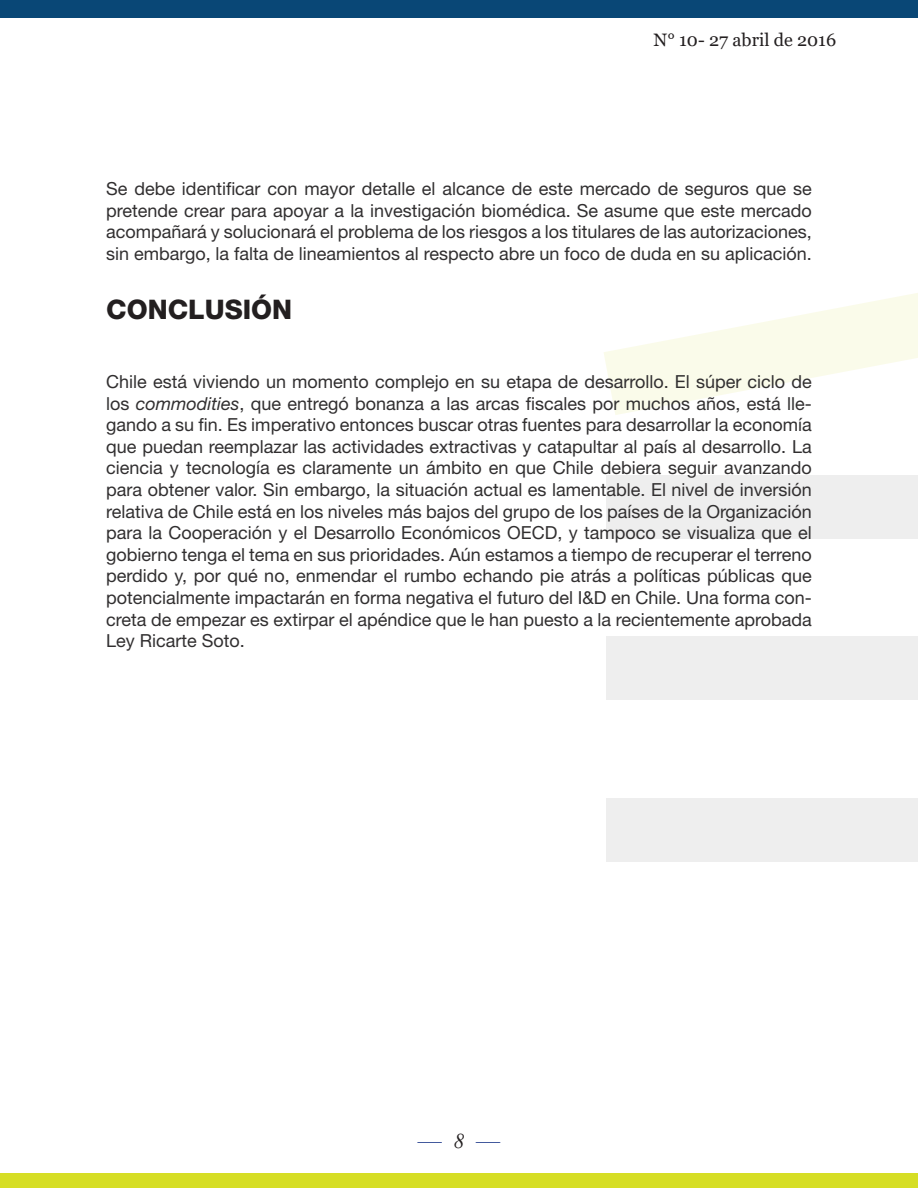
<style>
.page{position:relative;width:918px;height:1188px;background:#fff}
.page>*{position:absolute;margin:0;border:0;box-sizing:border-box;transform-origin:0 0}
.t1{font:800 27px "Helvetica Neue LT Std";color:#231f20}
.t2{font:24px "Times New Roman";color:#253f8e}
.body{font:18px/21.6px "Helvetica Neue";color:#312f30;text-align:justify}
.t3{font:18px "Georgia";color:#231f20}
.s1{font-style:italic}
.s2{font-style:italic;font-size:21px;color:#231f20}
</style>
<div class="page">
<svg style="left:604px;top:293px;width:314px;height:122px"></svg>
<div style="left:606px;top:475px;width:312px;height:63px;background:#eee"></div>
<div style="left:606px;top:798px;width:312px;height:64px;background:#eee"></div>
<div style="left:606px;top:636px;width:312px;height:64px;background:#eee"></div>
<div style="left:0;top:1174px;width:918px;height:14px;background:#d6de25"></div>
<div style="left:0;top:0;width:918px;height:18px;background:#094776"></div>
<p class="t3" style="left:654px;top:29px;width:184px">N° 10- 27 abril de 2016</p>
<p class="body" style="left:106px;top:179px;width:707px">Se debe identificar con mayor detalle el alcance de este mercado de seguros que se pretende crear para apoyar a la investigación biomédica. Se asume que este mercado acompañará y solucionará el problema de los riesgos a los titulares de las autorizaciones, sin embargo, la falta de lineamientos al respecto abre un foco de duda en su aplicación.</p>
<p class="t1" style="left:106px;top:293px;width:188px">CONCLUSIÓN</p>
<p class="body" style="left:106px;top:372px;width:707px">Chile está viviendo un momento complejo en su etapa de desarrollo. El súper ciclo de los <span class="s1">commodities</span>, que entregó bonanza a las arcas fiscales por muchos años, está lle&shy;gando a su fin. Es imperativo entonces buscar otras fuentes para desarrollar la economía que puedan reemplazar las actividades extractivas y catapultar al país al desarrollo. La ciencia y tecnología es claramente un ámbito en que Chile debiera seguir avanzando para obtener valor. Sin embargo, la situación actual es lamentable. El nivel de inversión relativa de Chile está en los niveles más bajos del grupo de los países de la Organización para la Cooperación y el Desarrollo Económicos OECD, y tampoco se visualiza que el gobierno tenga el tema en sus prioridades. Aún estamos a tiempo de recuperar el terreno perdido y, por qué no, enmendar el rumbo echando pie atrás a políticas públicas que potencialmente impactarán en forma negativa el futuro del I&amp;D en Chile. Una forma con&shy;creta de empezar es extirpar el apéndice que le han puesto a la recientemente aprobada Ley Ricarte Soto.</p>
<h2 class="t2" style="left:418px;top:1123px;width:84px">— <span class="s2">8</span> —</h2>
</div>
